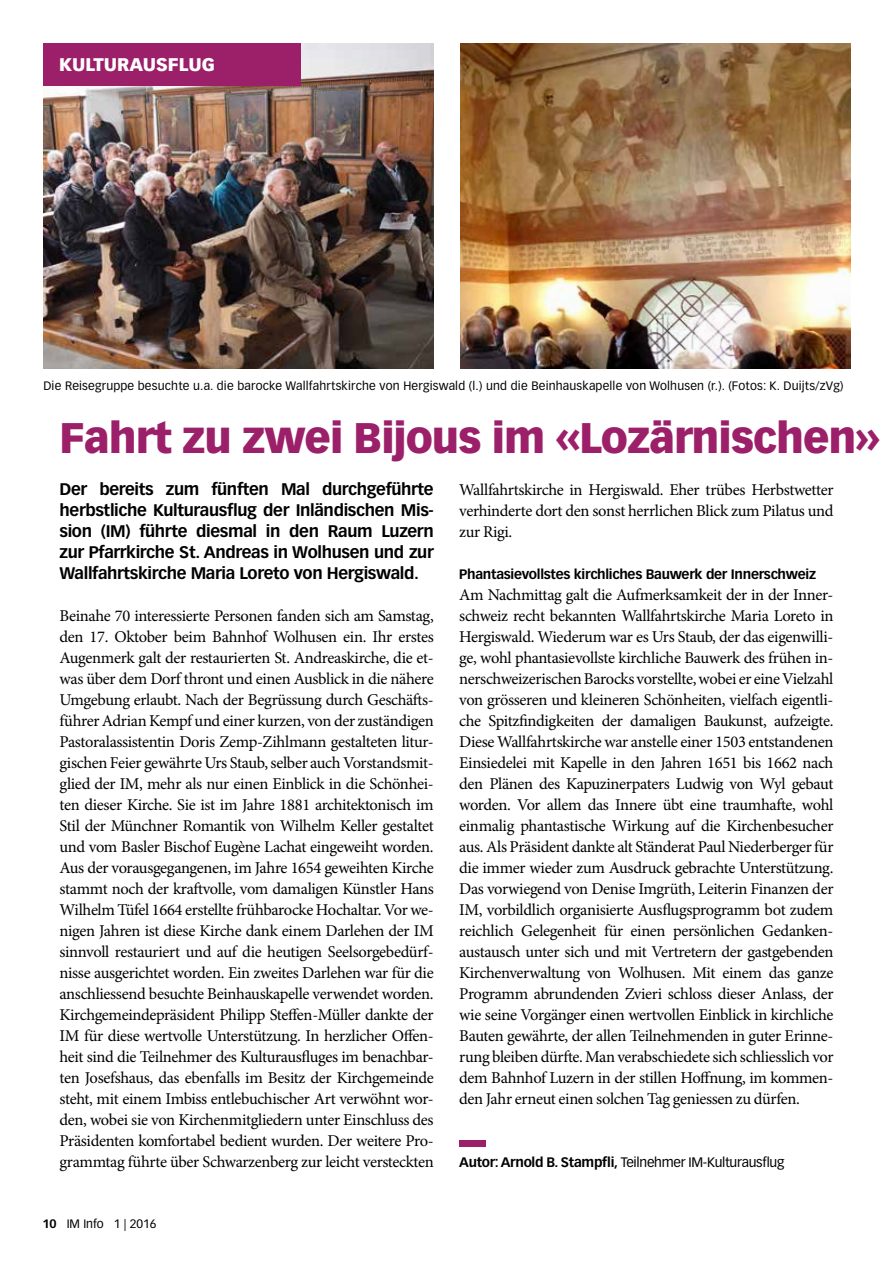
<style>
.page{position:relative;width:893px;height:1263px;background:#fff}
.page>*{position:absolute;margin:0;border:0;box-sizing:border-box;transform-origin:0 0}
.t1{font:900 42px "Vectora LT Std";letter-spacing:-.025em;color:#9c2069}
.t2{font:900 18px "Vectora LT Std";color:#fff}
.t3{font:16.5px/21px "Minion Pro";letter-spacing:-.02em;color:#000;text-align:justify}
.t4{font:700 16.5px/21px "Vectora LT Std";letter-spacing:-.02em;color:#000;text-align:justify}
.t5{font:700 13.5px "Vectora LT Std";letter-spacing:-.02em;color:#000}
.t6{font:13.5px "Vectora LT Std";letter-spacing:-.02em;color:#000}
.t7{font:12px "Vectora LT Std";letter-spacing:.015em;color:#000}
.s1{font-weight:700}
</style>
<div class="page">
<img style="left:460px;top:44px;width:390px;height:325px">
<img style="left:43px;top:43px;width:391px;height:326px">
<div style="left:459px;top:1140px;width:27px;height:7px;background:#9c2069"></div>
<div style="left:43px;top:43px;width:258px;height:42px;background:#9c2069"></div>
<p class="t2" style="left:59px;top:54px;width:158px">KULTURAUSFLUG</p>
<p class="t7" style="left:43px;top:379px;width:801px">Die Reisegruppe besuchte u.a. die barocke Wallfahrtskirche von Hergiswald (l.) und die Beinhauskapelle von Wolhusen (r.). (Fotos: K. Duijts/zVg)</p>
<h1 class="t1" style="left:60px;top:412px;width:822px">Fahrt zu zwei Bijous im «Lozärnischen»</h1>
<p class="t4" style="left:60px;top:479px;width:376px">Der bereits zum fünften Mal durchgeführte herbstliche Kulturausflug der Inländischen Mis&shy;sion (IM) führte diesmal in den Raum Luzern zur Pfarrkirche St. Andreas in Wolhusen und zur Wallfahrtskirche Maria Loreto von Hergiswald.</p>
<p class="t3" style="left:60px;top:605px;width:376px">Beinahe 70 interessierte Personen fanden sich am Samstag, den 17. Oktober beim Bahnhof Wolhusen ein. Ihr erstes Augenmerk galt der restaurierten St. Andreaskirche, die et&shy;was über dem Dorf thront und einen Ausblick in die nähere Umgebung erlaubt. Nach der Begrüssung durch Geschäfts&shy;führer Adrian Kempf und einer kurzen, von der zuständigen Pastoralassistentin Doris Zemp-Zihlmann gestalteten litur&shy;gischen Feier gewährte Urs Staub, selber auch Vorstandsmit&shy;glied der IM, mehr als nur einen Einblick in die Schönhei&shy;ten dieser Kirche. Sie ist im Jahre 1881 architektonisch im Stil der Münchner Romantik von Wilhelm Keller gestaltet und vom Basler Bischof Eugène Lachat eingeweiht worden.<br>Aus der vorausgegangenen, im Jahre 1654 geweihten Kirche stammt noch der kraftvolle, vom damaligen Künstler Hans Wilhelm Tüfel 1664 erstellte frühbarocke Hochaltar. Vor we&shy;nigen Jahren ist diese Kirche dank einem Darlehen der IM sinnvoll restauriert und auf die heutigen Seelsorgebedürf&shy;nisse ausgerichtet worden. Ein zweites Darlehen war für die anschliessend besuchte Beinhauskapelle verwendet worden.<br>Kirchgemeindepräsident Philipp Steffen-Müller dankte der IM für diese wertvolle Unterstützung. In herzlicher Offen&shy;heit sind die Teilnehmer des Kulturausfluges im benachbar&shy;ten Josefshaus, das ebenfalls im Besitz der Kirchgemeinde steht, mit einem Imbiss entlebuchischer Art verwöhnt wor&shy;den, wobei sie von Kirchenmitgliedern unter Einschluss des Präsidenten komfortabel bedient wurden. Der weitere Pro&shy;grammtag führte über Schwarzenberg zur leicht versteckten</p>
<p class="t7" style="left:43px;top:1216px;width:116px"><span class="s1">10</span> IM Info 1 | 2016</p>
<p class="t3" style="left:459px;top:479px;width:376px">Wallfahrtskirche in Hergiswald. Eher trübes Herbstwetter verhinderte dort den sonst herrlichen Blick zum Pilatus und zur Rigi.</p>
<p class="t5" style="left:459px;top:566px;width:358px">Phantasievollstes kirchliches Bauwerk der Innerschweiz</p>
<p class="t3" style="left:459px;top:584px;width:376px">Am Nachmittag galt die Aufmerksamkeit der in der Inner&shy;schweiz recht bekannten Wallfahrtskirche Maria Loreto in Hergiswald. Wiederum war es Urs Staub, der das eigenwilli&shy;ge, wohl phantasievollste kirchliche Bauwerk des frühen in&shy;nerschweizerischen Barocks vorstellte, wobei er eine Vielzahl von grösseren und kleineren Schönheiten, vielfach eigentli&shy;che Spitzfindigkeiten der damaligen Baukunst, aufzeigte.<br>Diese Wallfahrtskirche war anstelle einer 1503 entstandenen Einsiedelei mit Kapelle in den Jahren 1651 bis 1662 nach den Plänen des Kapuzinerpaters Ludwig von Wyl gebaut worden. Vor allem das Innere übt eine traumhafte, wohl einmalig phantastische Wirkung auf die Kirchenbesucher aus. Als Präsident dankte alt Ständerat Paul Niederberger für die immer wieder zum Ausdruck gebrachte Unterstützung.<br>Das vorwiegend von Denise Imgrüth, Leiterin Finanzen der IM, vorbildlich organisierte Ausflugsprogramm bot zudem reichlich Gelegenheit für einen persönlichen Gedanken&shy;austausch unter sich und mit Vertretern der gastgebenden Kirchenverwaltung von Wolhusen. Mit einem das ganze Programm abrundenden Zvieri schloss dieser Anlass, der wie seine Vorgänger einen wertvollen Einblick in kirchliche Bauten gewährte, der allen Teilnehmenden in guter Erinne&shy;rung bleiben dürfte. Man verabschiedete sich schliesslich vor dem Bahnhof Luzern in der stillen Hoffnung, im kommen&shy;den Jahr erneut einen solchen Tag geniessen zu dürfen.</p>
<p class="t6" style="left:459px;top:1154px;width:327px"><span class="s1">Autor: Arnold B. Stampfli,</span> Teilnehmer IM-Kulturausflug</p>
</div>
